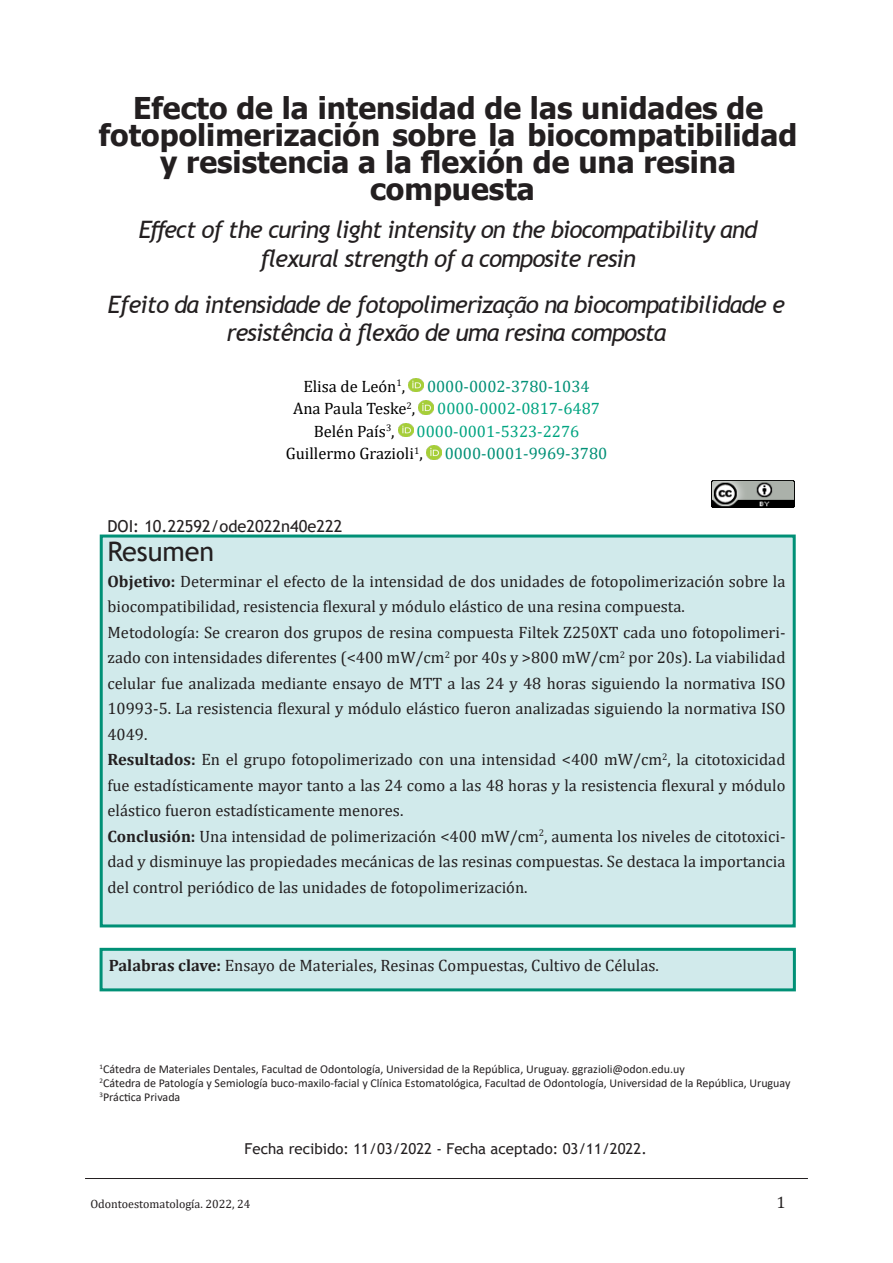
<style>
.page{position:relative;width:893px;height:1263px;background:#fff}
.page>*{position:absolute;margin:0;border:0;box-sizing:border-box;transform-origin:0 0}
.t1{font:700 30px/27px "Tahoma";color:#231f20;text-align:center}
.t2{font:27px "Trebuchet MS";color:#231f20}
.t3{font:italic 24px/28.8px "Trebuchet MS";letter-spacing:-.04em;color:#231f20;text-align:center}
.t4{font:16.5px/25.5px "Cambria";color:#231f20;text-align:justify}
.t5{font:16.5px "Cambria";color:#000}
.t6{font:16.5px "Cambria";color:#009076}
.t7{font:16.5px "Cambria";color:#00a481}
.t8{font:16.5px "Trebuchet MS";color:#231f20}
.t9{font:15px "Trebuchet MS";color:#231f20}
.t10{font:12px "Calibri";color:#231f20}
.t11{font:12px "Cambria";color:#231f20}
.s1{font-weight:700}
</style>
<div class="page">
<img style="left:409px;top:378px;width:14px;height:14px">
<img style="left:419px;top:400px;width:15px;height:14px">
<img style="left:398px;top:423px;width:15px;height:14px">
<img style="left:426px;top:445px;width:15px;height:14px">
<div style="left:100px;top:534px;width:696px;height:393px;background:#d1eaeb;border:3px solid #009076"></div>
<div style="left:100px;top:948px;width:696px;height:43px;background:#d1eaeb;border:3px solid #009076"></div>
<hr style="left:85px;top:1178px;width:723px;height:1px;background:#231f20">
<img style="left:712px;top:481px;width:83px;height:26px">
<p class="t1" style="left:133px;top:95px;width:632px">Efecto de la intensidad de las unidades de</p>
<p class="t1" style="left:99px;top:122px;width:700px">fotopolimerización sobre la biocompatibilidad y resistencia a la flexión de una resina</p>
<p class="t1" style="left:370px;top:176px;width:166px">compuesta</p>
<p class="t3" style="left:139px;top:215px;width:620px">Effect of the curing light intensity on the biocompatibility and flexural strength of a composite resin</p>
<p class="t3" style="left:108px;top:290px;width:678px">Efeito da intensidade de fotopolimerização na biocompatibilidade e resistência à flexão de uma resina composta</p>
<p class="t5" style="left:303px;top:376px;width:103px">Elisa de León<sup>1</sup>,</p>
<p class="t6" style="left:427px;top:376px;width:164px">0000-0002-3780-1034</p>
<p class="t5" style="left:293px;top:399px;width:124px">Ana Paula Teske<sup>2</sup>,</p>
<p class="t7" style="left:437px;top:399px;width:164px">0000-0002-0817-6487</p>
<p class="t5" style="left:314px;top:421px;width:82px">Belén País<sup>3</sup>,</p>
<p class="t7" style="left:417px;top:421px;width:164px">0000-0001-5323-2276</p>
<p class="t5" style="left:286px;top:444px;width:139px">Guillermo Grazioli<sup>1</sup>,</p>
<p class="t6" style="left:445px;top:444px;width:164px">0000-0001-9969-3780</p>
<p class="t8" style="left:107px;top:516px;width:236px">DOI: 10.22592/ode2022n40e222</p>
<p class="t2" style="left:107px;top:535px;width:108px">Resumen</p>
<p class="t4" style="left:107px;top:568px;width:679px"><span class="s1">Objetivo:</span> Determinar el efecto de la intensidad de dos unidades de fotopolimerización sobre la biocompatibilidad, resistencia flexural y módulo elástico de una resina compuesta.</p>
<p class="t4" style="left:107px;top:619px;width:679px">Metodología: Se crearon dos grupos de resina compuesta Filtek Z250XT cada uno fotopolimeri&shy;zado con intensidades diferentes (&lt;400 mW/cm<sup>2</sup> por 40s y &gt;800 mW/cm<sup>2</sup> por 20s). La viabilidad celular fue analizada mediante ensayo de MTT a las 24 y 48 horas siguiendo la normativa ISO 10993-5. La resistencia flexural y módulo elástico fueron analizadas siguiendo la normativa ISO 4049.</p>
<p class="t4" style="left:107px;top:747px;width:679px"><span class="s1">Resultados:</span> En el grupo fotopolimerizado con una intensidad &lt;400 mW/cm<sup>2</sup>, la citotoxicidad fue estadísticamente mayor tanto a las 24 como a las 48 horas y la resistencia flexural y módulo elástico fueron estadísticamente menores.</p>
<p class="t4" style="left:107px;top:823px;width:679px"><span class="s1">Conclusión:</span> Una intensidad de polimerización &lt;400 mW/cm<sup>2</sup>, aumenta los niveles de citotoxici&shy;dad y disminuye las propiedades mecánicas de las resinas compuestas. Se destaca la importancia del control periódico de las unidades de fotopolimerización.</p>
<p class="t4" style="left:109px;top:952px;width:552px"><span class="s1">Palabras clave:</span> Ensayo de Materiales, Resinas Compuestas, Cultivo de Células.</p>
<p class="t10" style="left:100px;top:1060px;width:587px"><sup>1</sup>Cátedra de Materiales Dentales, Facultad de Odontología, Universidad de la República, Uruguay. ggrazioli@odon.edu.uy</p>
<p class="t10" style="left:100px;top:1075px;width:692px"><sup>2</sup>Cátedra de Patología y Semiología buco-maxilo-facial y Clínica Estomatológica, Facultad de Odontología, Universidad de la República, Uruguay</p>
<p class="t10" style="left:100px;top:1089px;width:82px"><sup>3</sup>Práctica Privada</p>
<p class="t9" style="left:245px;top:1139px;width:404px">Fecha recibido: 11/03/2022 - Fecha aceptado: 03/11/2022.</p>
<p class="t11" style="left:90px;top:1197px;width:162px">Odontoestomatología. 2022, 24</p>
<p class="t4" style="left:776px;top:1189px;width:11px">1</p>
</div>
